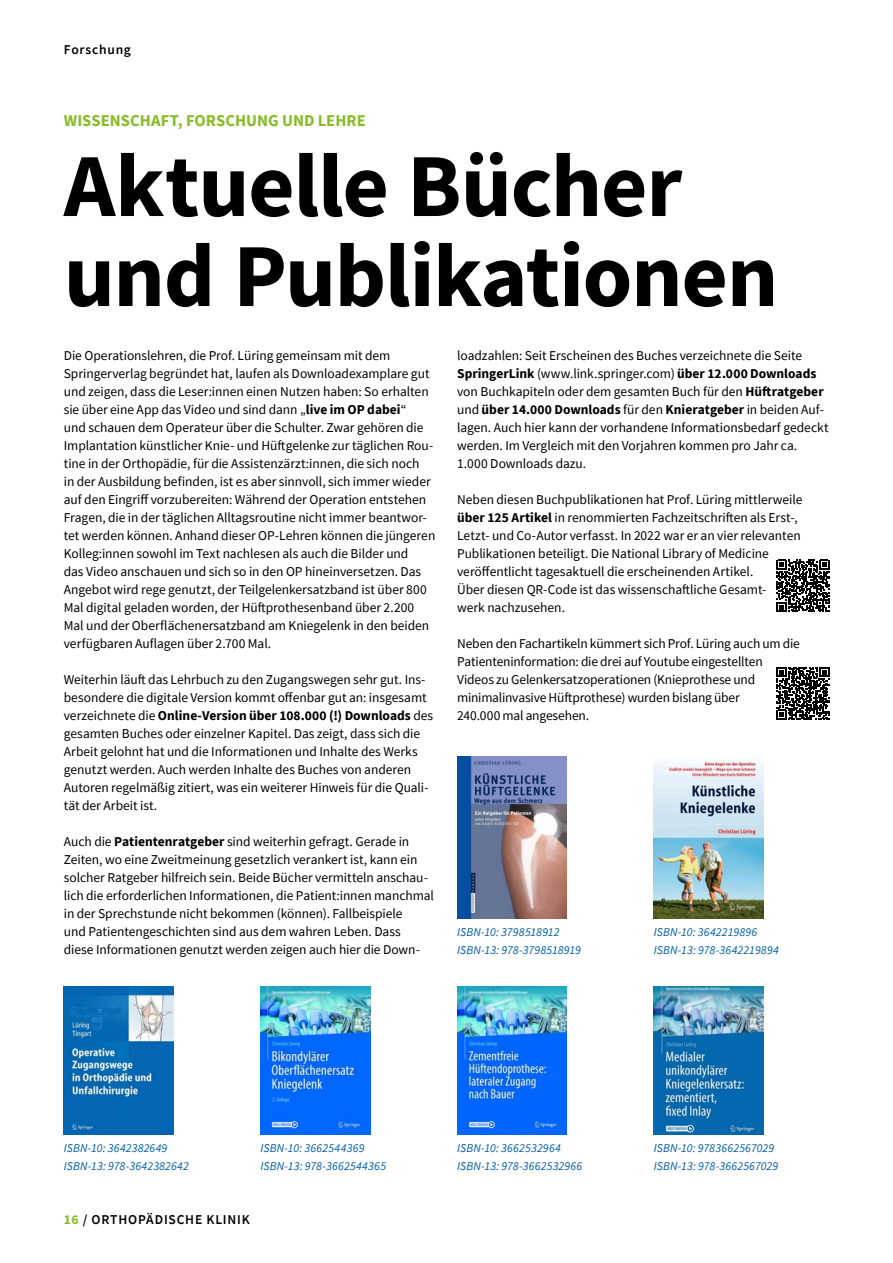
<style>
.page{position:relative;width:893px;height:1263px;background:#fff}
.page>*{position:absolute;margin:0;border:0;box-sizing:border-box;transform-origin:0 0}
.t1{font:700 90px/90px "Source Sans Pro";letter-spacing:-.015em;color:#000}
.t2{font:700 16.5px "Source Sans Pro";letter-spacing:.005em;color:#86bc25}
.t3{font:13.5px/18px "Source Sans Pro";letter-spacing:-.005em;color:#000}
.t4{font:600 13.5px "Source Sans Pro";letter-spacing:.055em;color:#000}
.t5{font:italic 12px/18px "Source Sans Pro";letter-spacing:.015em;color:#005da9}
.s1{font-weight:700}
.s2{font-weight:700;color:#86bc25}
</style>
<div class="page">
<img style="left:260px;top:986px;width:110px;height:148px">
<img style="left:457px;top:986px;width:110px;height:148px">
<img style="left:457px;top:756px;width:110px;height:162px">
<img style="left:654px;top:759px;width:110px;height:159px">
<img style="left:654px;top:986px;width:110px;height:148px">
<img style="left:64px;top:986px;width:110px;height:148px">
<hr style="left:892px;top:0;width:1px;height:1263px;background:#86bc25">
<svg style="left:892px;top:742px;width:1px;height:521px"></svg>
<svg style="left:777px;top:559px;width:52px;height:53px"></svg>
<svg style="left:777px;top:667px;width:52px;height:53px"></svg>
<p class="t4" style="left:64px;top:41px;width:69px">Forschung</p>
<p class="t2" style="left:64px;top:109px;width:303px">WISSENSCHAFT, FORSCHUNG UND LEHRE</p>
<h1 class="t1" style="left:64px;top:140px;width:716px">Aktuelle Bücher und Publikationen</h1>
<p class="t3" style="left:64px;top:346px;width:373px">Die Operationslehren, die Prof. Lüring gemeinsam mit dem Springerverlag begründet hat, laufen als Downloadexamplare gut und zeigen, dass die Leser:innen einen Nutzen haben: So erhalten sie über eine App das Video und sind dann „<span class="s1">live im OP dabei</span>“<br>und schauen dem Operateur über die Schulter. Zwar gehören die Implantation künstlicher Knie- und Hüftgelenke zur täglichen Rou&shy;tine in der Orthopädie, für die Assistenzärzt:innen, die sich noch<br>in der Ausbildung befinden, ist es aber sinnvoll, sich immer wieder auf den Eingriff vorzubereiten: Während der Operation entstehen Fragen, die in der täglichen Alltagsroutine nicht immer beantwor&shy;tet werden können. Anhand dieser OP-Lehren können die jüngeren Kolleg:innen sowohl im Text nachlesen als auch die Bilder und<br>das Video anschauen und sich so in den OP hineinversetzen. Das Angebot wird rege genutzt, der Teilgelenkersatzband ist über 800<br>Mal digital geladen worden, der Hüftprothesenband über 2.200<br>Mal und der Oberflächenersatzband am Kniegelenk in den beiden verfügbaren Auflagen über 2.700 Mal.</p>
<p class="t3" style="left:64px;top:670px;width:371px">Weiterhin läuft das Lehrbuch zu den Zugangswegen sehr gut. Ins&shy;besondere die digitale Version kommt offenbar gut an: insgesamt verzeichnete die <span class="s1">Online-Version über 108.000 (!) Downloads</span> des gesamten Buches oder einzelner Kapitel. Das zeigt, dass sich die Arbeit gelohnt hat und die Informationen und Inhalte des Werks genutzt werden. Auch werden Inhalte des Buches von anderen Autoren regelmäßig zitiert, was ein weiterer Hinweis für die Quali&shy;tät der Arbeit ist.</p>
<p class="t3" style="left:64px;top:832px;width:372px">Auch die <span class="s1">Patientenratgeber</span> sind weiterhin gefragt. Gerade in Zeiten, wo eine Zweitmeinung gesetzlich verankert ist, kann ein solcher Ratgeber hilfreich sein. Beide Bücher vermitteln anschau&shy;lich die erforderlichen Informationen, die Patient:innen manchmal in der Sprechstunde nicht bekommen (können). Fallbeispiele<br>und Patientengeschichten sind aus dem wahren Leben. Dass diese Informationen genutzt werden zeigen auch hier die Down-</p>
<p class="t3" style="left:457px;top:346px;width:373px">loadzahlen: Seit Erscheinen des Buches verzeichnete die Seite <span class="s1">SpringerLink</span> (www.link.springer.com) <span class="s1">über 12.000 Downloads </span>von Buchkapiteln oder dem gesamten Buch für den <span class="s1">Hüftratgeber </span>und <span class="s1">über 14.000 Downloads</span> für den <span class="s1">Knieratgeber</span> in beiden Auf&shy;lagen. Auch hier kann der vorhandene Informationsbedarf gedeckt werden. Im Vergleich mit den Vorjahren kommen pro Jahr ca.<br>1.000 Downloads dazu.</p>
<p class="t3" style="left:457px;top:490px;width:347px">Neben diesen Buchpublikationen hat Prof. Lüring mittlerweile <span class="s1">über 125 Artikel</span> in renommierten Fachzeitschriften als Erst-, Letzt- und Co-Autor verfasst. In 2022 war er an vier relevanten Publikationen beteiligt. Die National Library of Medicine veröffentlicht tagesaktuell die erscheinenden Artikel.<br>Über diesen QR-Code ist das wissenschaftliche Gesamt-<br>werk nachzusehen.</p>
<p class="t3" style="left:457px;top:634px;width:344px">Neben den Fachartikeln kümmert sich Prof. Lüring auch um die Patienteninformation: die drei auf Youtube eingestellten Videos zu Gelenkersatzoperationen (Knieprothese und minimalinvasive Hüftprothese) wurden bislang über<br>240.000 mal angesehen.</p>
<p class="t5" style="left:457px;top:923px;width:125px">ISBN-10: 3798518912<br>ISBN-13: 978-3798518919</p>
<p class="t5" style="left:654px;top:923px;width:127px">ISBN-10: 3642219896<br>ISBN-13: 978-3642219894</p>
<p class="t5" style="left:64px;top:1139px;width:126px">ISBN-10: 3642382649<br>ISBN-13: 978-3642382642</p>
<p class="t5" style="left:260px;top:1139px;width:127px">ISBN-10: 3662544369<br>ISBN-13: 978-3662544365</p>
<p class="t5" style="left:457px;top:1139px;width:127px">ISBN-10: 3662532964<br>ISBN-13: 978-3662532966</p>
<p class="t4" style="left:64px;top:1211px;width:187px"><span class="s2">16</span> / ORTHOPÄDISCHE KLINIK</p>
<p class="t5" style="left:654px;top:1139px;width:126px">ISBN-10: 9783662567029<br>ISBN-13: 978-3662567029</p>
</div>
